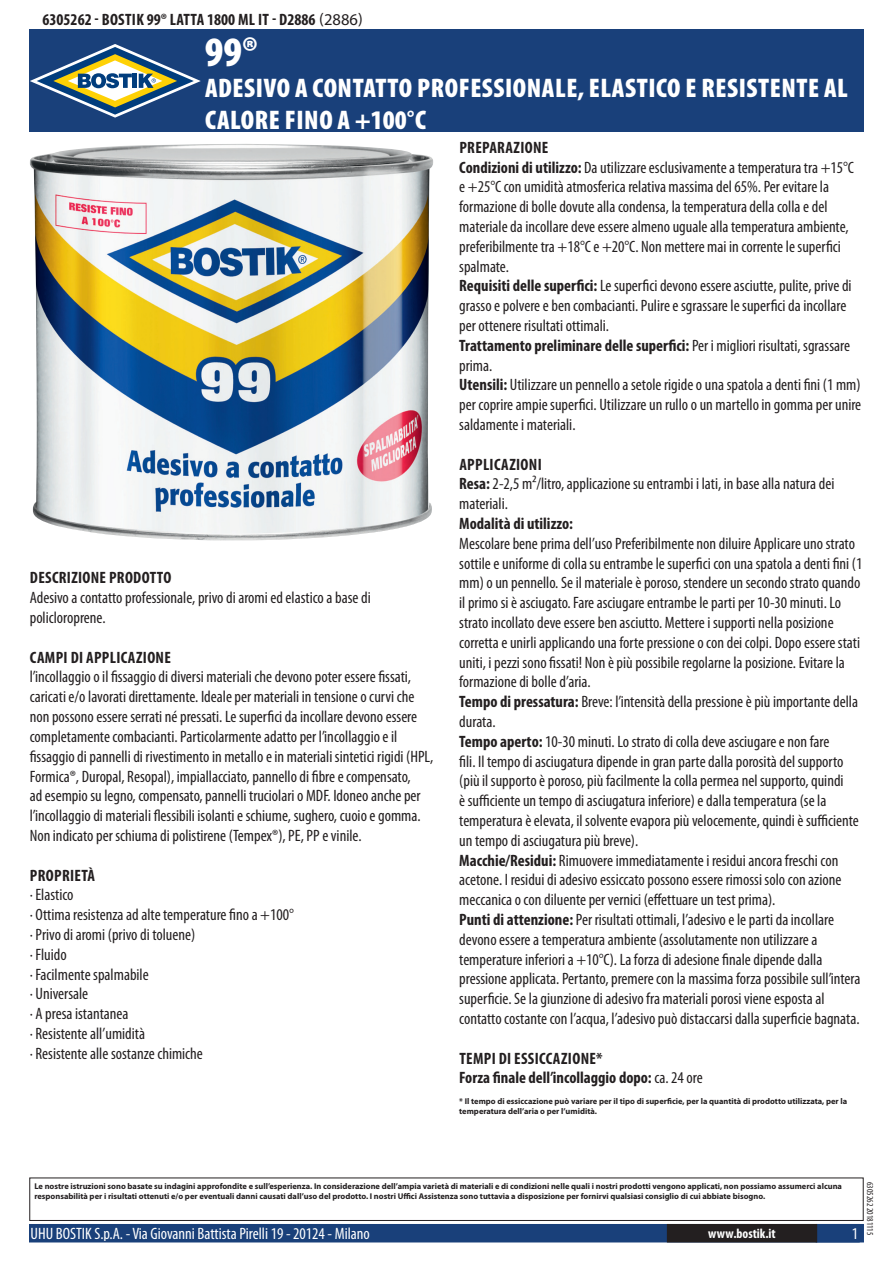
<style>
.page{position:relative;width:893px;height:1263px;background:#fff}
.page>*{position:absolute;margin:0;border:0;box-sizing:border-box;transform-origin:0 0}
.t1{font:900 condensed 42px "Myriad Pro";color:#fff}
.t2{font:900 condensed 27px/32.4px "Myriad Pro";letter-spacing:.02em;color:#fff}
.t3{font:condensed 16.5px/19.8px "Myriad Pro";color:#231f20}
.t4{font:700 condensed 16.5px/19.8px "Myriad Pro";letter-spacing:.02em;color:#231f20}
.t5{font:condensed 16.5px "Myriad Pro";color:#fff}
.t6{font:700 condensed 16.5px "Myriad Pro";color:#231f20}
.t7{font:700 condensed 13.5px "Myriad Pro";color:#fff}
.t8{font:condensed 9px "Myriad Pro";color:#231f20}
.t9{font:700 8.4px/10.1px "Myriad Pro";color:#231f20}
.s1{font-weight:400;font-stretch:normal}
.s2{font-weight:700}
.s3{font-weight:400}
</style>
<div class="page">
<div style="left:30px;top:1225px;width:833px;height:17px;background:#19407a"></div>
<div style="left:29px;top:1224px;width:835px;height:18px;border:2px solid #19407a"></div>
<div style="left:816px;top:1224px;width:44px;height:18px;border:2px solid #19407a"></div>
<div style="left:668px;top:1225px;width:148px;height:17px;background:#231f20"></div>
<div style="left:667px;top:1224px;width:150px;height:18px;border:2px solid #231f20"></div>
<div style="left:29px;top:1177px;width:835px;height:44px;border:1px solid #231f20"></div>
<div style="left:30px;top:30px;width:834px;height:102px;background:#19407a"></div>
<svg style="left:30px;top:44px;width:171px;height:74px"></svg>
<img style="left:30px;top:144px;width:403px;height:396px">
<p class="t6" style="left:43px;top:9px;width:322px">6305262 - Bostik 99® Latta 1800 ml IT - D2886 <span class="s1">(2886)</span></p>
<h1 class="t1" style="left:205px;top:25px;width:55px">99®</h1>
<h2 class="t2" style="left:205px;top:71px;width:644px">ADESIVO A CONTATTO PROFESSIONALE, ELASTICO E RESISTENTE AL<br>CALORE FINO A +100°C</h2>
<p class="t4" style="left:30px;top:568px;width:143px">Descrizione prodotto</p>
<p class="t3" style="left:30px;top:588px;width:342px">Adesivo a contatto professionale, privo di aromi ed elastico a base di policloroprene.</p>
<p class="t4" style="left:30px;top:647px;width:143px">Campi di applicazione</p>
<p class="t3" style="left:30px;top:667px;width:405px">l’incollaggio o il fissaggio di diversi materiali che devono poter essere fissati, caricati e/o lavorati direttamente. Ideale per materiali in tensione o curvi che non possono essere serrati né pressati. Le superfici da incollare devono essere completamente combacianti. Particolarmente adatto per l’incollaggio e il fissaggio di pannelli di rivestimento in metallo e in materiali sintetici rigidi (HPL, Formica®, Duropal, Resopal), impiallacciato, pannello di fibre e compensato,<br>ad esempio su legno, compensato, pannelli truciolari o MDF. Idoneo anche per l’incollaggio di materiali flessibili isolanti e schiume, sughero, cuoio e gomma.<br>Non indicato per schiuma di polistirene (Tempex®), PE, PP e vinile.</p>
<p class="t4" style="left:30px;top:865px;width:67px">Proprietà</p>
<p class="t3" style="left:30px;top:885px;width:266px">· Elastico<br>· Ottima resistenza ad alte temperature fino a +100° · Privo di aromi (privo di toluene)<br>· Fluido<br>· Facilmente spalmabile<br>· Universale<br>· A presa istantanea<br>· Resistente all’umidità<br>· Resistente alle sostanze chimiche</p>
<p class="t3" style="left:459px;top:137px;width:403px"><span class="s2">Preparazione<br>Condizioni di utilizzo:</span> Da utilizzare esclusivamente a temperatura tra +15°C e +25°C con umidità atmosferica relativa massima del 65%. Per evitare la formazione di bolle dovute alla condensa, la temperatura della colla e del materiale da incollare deve essere almeno uguale alla temperatura ambiente, preferibilmente tra +18°C e +20°C. Non mettere mai in corrente le superfici spalmate.<br><span class="s2">Requisiti delle superfici:</span> Le superfici devono essere asciutte, pulite, prive di grasso e polvere e ben combacianti. Pulire e sgrassare le superfici da incollare per ottenere risultati ottimali.<br><span class="s2">Trattamento preliminare delle superfici:</span> Per i migliori risultati, sgrassare prima.<br><span class="s2">Utensili:</span> Utilizzare un pennello a setole rigide o una spatola a denti fini (1 mm) per coprire ampie superfici. Utilizzare un rullo o un martello in gomma per unire saldamente i materiali.</p>
<p class="t4" style="left:459px;top:454px;width:9px">Appl</p>
<p class="t3" style="left:459px;top:454px;width:377px;text-indent:30px"><span class="s2">icazioni<br>Resa:</span> 2-2,5 m²/litro, applicazione su entrambi i lati, in base alla natura dei materiali.</p>
<p class="t4" style="left:459px;top:513px;width:115px">Modalità di utilizzo:</p>
<p class="t3" style="left:459px;top:533px;width:405px">Mescolare bene prima dell’uso Preferibilmente non diluire Applicare uno strato sottile e uniforme di colla su entrambe le superfici con una spatola a denti fini (1 mm) o un pennello. Se il materiale è poroso, stendere un secondo strato quando il primo si è asciugato. Fare asciugare entrambe le parti per 10-30 minuti. Lo strato incollato deve essere ben asciutto. Mettere i supporti nella posizione corretta e unirli applicando una forte pressione o con dei colpi. Dopo essere stati uniti, i pezzi sono fissati! Non è più possibile regolarne la posizione. Evitare la formazione di bolle d’aria.<br><span class="s2">Tempo di pressatura:</span> Breve: l’intensità della pressione è più importante della durata.<br><span class="s2">Tempo aperto:</span> 10-30 minuti. Lo strato di colla deve asciugare e non fare<br>fili. Il tempo di asciugatura dipende in gran parte dalla porosità del supporto (più il supporto è poroso, più facilmente la colla permea nel supporto, quindi<br>è sufficiente un tempo di asciugatura inferiore) e dalla temperatura (se la temperatura è elevata, il solvente evapora più velocemente, quindi è sufficiente un tempo di asciugatura più breve).<br><span class="s2">Macchie/Residui:</span> Rimuovere immediatamente i residui ancora freschi con acetone. I residui di adesivo essiccato possono essere rimossi solo con azione meccanica o con diluente per vernici (effettuare un test prima).<br><span class="s2">Punti di attenzione:</span> Per risultati ottimali, l’adesivo e le parti da incollare devono essere a temperatura ambiente (assolutamente non utilizzare a temperature inferiori a +10°C). La forza di adesione finale dipende dalla pressione applicata. Pertanto, premere con la massima forza possibile sull’intera superficie. Se la giunzione di adesivo fra materiali porosi viene esposta al contatto costante con l’acqua, l’adesivo può distaccarsi dalla superficie bagnata.</p>
<p class="t4" style="left:459px;top:1048px;width:245px">Tempi di essiccazione*<br>Forza finale dell’incollaggio dopo: <span class="s3">ca. 24 ore</span></p>
<p class="t9" style="left:459px;top:1095px;width:389px">* Il tempo di essiccazione può variare per il tipo di superficie, per la quantità di prodotto utilizzata, per la temperatura dell’aria o per l’umidità.</p>
<p class="t9" style="left:34px;top:1181px;width:809px">Le nostre istruzioni sono basate su indagini approfondite e sull’esperienza. In considerazione dell’ampia varietà di materiali e di condizioni nelle quali i nostri prodotti vengono applicati, non possiamo assumerci alcuna responsabilità per i risultati ottenuti e/o per eventuali danni causati dall’uso del prodotto. I nostri Uffici Assistenza sono tuttavia a disposizione per fornirvi qualsiasi consiglio di cui abbiate bisogno.</p>
<p class="t5" style="left:31px;top:1224px;width:341px">UHU BOSTIK S.p.A. - Via Giovanni Battista Pirelli 19 - 20124 - Milano</p>
<p class="t7" style="left:708px;top:1225px;width:69px">www.bostik.it</p>
<p class="t5" style="left:852px;top:1224px;width:8px">1</p>
<p class="t8" style="left:875px;top:1182px;width:55px;rotate:90deg">6305262 20181115</p>
</div>
